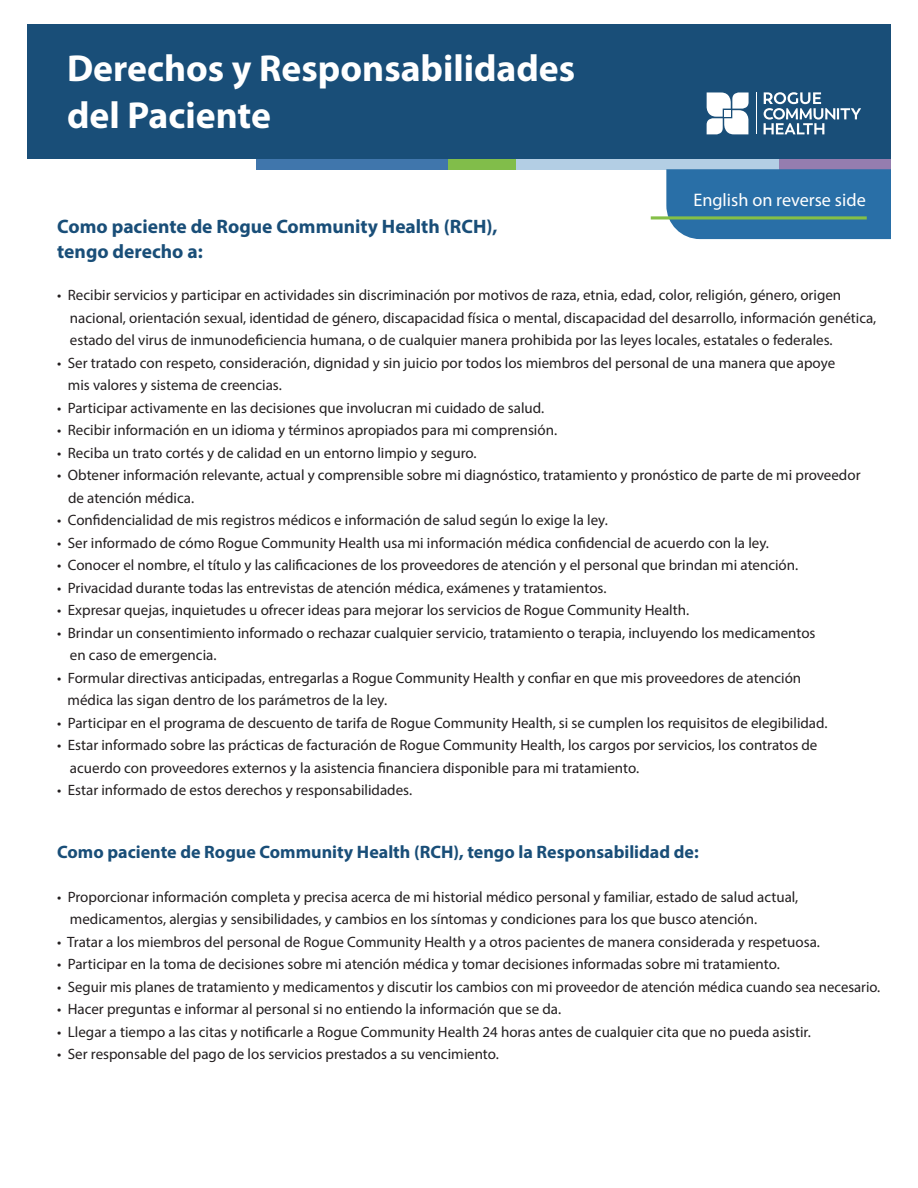
<style>
.page{position:relative;width:918px;height:1188px;background:#fff}
.page>*{position:absolute;margin:0;border:0;box-sizing:border-box;transform-origin:0 0}
.t1{font:700 37.65px/46.5px "Myriad Pro";color:#fff}
.t2{font:700 19.5px/25.5px "Myriad Pro";color:#194e78}
.t3{font:18.15px "Myriad Pro";color:#fff}
.t4{font:700 18px "Myriad Pro";color:#194e78}
.t5{font:15px/22.5px "Myriad Pro";color:#231f20}
</style>
<div class="page">
<div style="left:256px;top:159px;width:193px;height:10px;background:#4076ac"></div>
<div style="left:491px;top:159px;width:288px;height:10px;background:#b3cee4"></div>
<div style="left:779px;top:159px;width:112px;height:10px;background:#957daf"></div>
<div style="left:449px;top:159px;width:67px;height:10px;background:#81bd4a"></div>
<div style="left:27px;top:24px;width:864px;height:135px;background:#194e78"></div>
<hr style="left:756px;top:92px;width:1px;height:42px;background:#fff">
<svg style="left:764px;top:92px;width:97px;height:42px"></svg>
<svg style="left:707px;top:92px;width:42px;height:42px;background:#d9e2e9"></svg>
<div style="left:666px;top:169px;width:225px;height:70px;background:#296fa7"></div>
<hr style="left:651px;top:216px;width:216px;height:3px;background:#84bf47">
<h1 class="t1" style="left:67px;top:44px;width:510px">Derechos y Responsabilidades del Paciente</h1>
<p class="t3" style="left:693px;top:188px;width:174px">English on reverse side</p>
<h2 class="t2" style="left:57px;top:213px;width:442px">Como paciente de Rogue Community Health (RCH), tengo derecho a:</h2>
<p class="t5" style="left:70px;top:284px;width:808px;text-indent:-13px">• Recibir servicios y participar en actividades sin discriminación por motivos de raza, etnia, edad, color, religión, género, origen nacional, orientación sexual, identidad de género, discapacidad física o mental, discapacidad del desarrollo, información genética, estado del virus de inmunodeficiencia humana, o de cualquier manera prohibida por las leyes locales, estatales o federales.</p>
<p class="t5" style="left:68px;top:351px;width:769px;text-indent:-11px">• Ser tratado con respeto, consideración, dignidad y sin juicio por todos los miembros del personal de una manera que apoye mis valores y sistema de creencias.</p>
<p class="t5" style="left:57px;top:396px;width:489px">• Participar activamente en las decisiones que involucran mi cuidado de salud.</p>
<p class="t5" style="left:57px;top:419px;width:501px">• Recibir información en un idioma y términos apropiados para mi comprensión.</p>
<p class="t5" style="left:57px;top:441px;width:421px">• Reciba un trato cortés y de calidad en un entorno limpio y seguro.</p>
<p class="t5" style="left:68px;top:464px;width:794px;text-indent:-11px">• Obtener información relevante, actual y comprensible sobre mi diagnóstico, tratamiento y pronóstico de parte de mi proveedor de atención médica.</p>
<p class="t5" style="left:57px;top:509px;width:552px">• Confidencialidad de mis registros médicos e información de salud según lo exige la ley.</p>
<p class="t5" style="left:57px;top:531px;width:713px">• Ser informado de cómo Rogue Community Health usa mi información médica confidencial de acuerdo con la ley.</p>
<p class="t5" style="left:57px;top:554px;width:743px">• Conocer el nombre, el título y las calificaciones de los proveedores de atención y el personal que brindan mi atención.</p>
<p class="t5" style="left:57px;top:576px;width:551px">• Privacidad durante todas las entrevistas de atención médica, exámenes y tratamientos.</p>
<p class="t5" style="left:57px;top:599px;width:633px">• Expresar quejas, inquietudes u ofrecer ideas para mejorar los servicios de Rogue Community Health.</p>
<p class="t5" style="left:70px;top:621px;width:747px;text-indent:-13px">• Brindar un consentimiento informado o rechazar cualquier servicio, tratamiento o terapia, incluyendo los medicamentos en caso de emergencia.</p>
<p class="t5" style="left:68px;top:666px;width:735px;text-indent:-10px">• Formular directivas anticipadas, entregarlas a Rogue Community Health y confiar en que mis proveedores de atención médica las sigan dentro de los parámetros de la ley.</p>
<p class="t5" style="left:57px;top:711px;width:772px">• Participar en el programa de descuento de tarifa de Rogue Community Health, si se cumplen los requisitos de elegibilidad.</p>
<p class="t5" style="left:70px;top:734px;width:749px;text-indent:-13px">• Estar informado sobre las prácticas de facturación de Rogue Community Health, los cargos por servicios, los contratos de acuerdo con proveedores externos y la asistencia financiera disponible para mi tratamiento.</p>
<p class="t5" style="left:57px;top:779px;width:356px">• Estar informado de estos derechos y responsabilidades.</p>
<p class="t4" style="left:57px;top:841px;width:643px">Como paciente de Rogue Community Health (RCH), tengo la Responsabilidad de:</p>
<p class="t5" style="left:70px;top:885px;width:730px;text-indent:-13px">• Proporcionar información completa y precisa acerca de mi historial médico personal y familiar, estado de salud actual, medicamentos, alergias y sensibilidades, y cambios en los síntomas y condiciones para los que busco atención.</p>
<p class="t5" style="left:57px;top:930px;width:764px">• Tratar a los miembros del personal de Rogue Community Health y a otros pacientes de manera considerada y respetuosa.</p>
<p class="t5" style="left:57px;top:953px;width:724px">• Participar en la toma de decisiones sobre mi atención médica y tomar decisiones informadas sobre mi tratamiento.</p>
<p class="t5" style="left:57px;top:975px;width:825px">• Seguir mis planes de tratamiento y medicamentos y discutir los cambios con mi proveedor de atención médica cuando sea necesario.</p>
<p class="t5" style="left:57px;top:998px;width:506px">• Hacer preguntas e informar al personal si no entiendo la información que se da.</p>
<p class="t5" style="left:57px;top:1020px;width:755px">• Llegar a tiempo a las citas y notificarle a Rogue Community Health 24 horas antes de cualquier cita que no pueda asistir.</p>
<p class="t5" style="left:57px;top:1043px;width:443px">• Ser responsable del pago de los servicios prestados a su vencimiento.</p>
</div>
